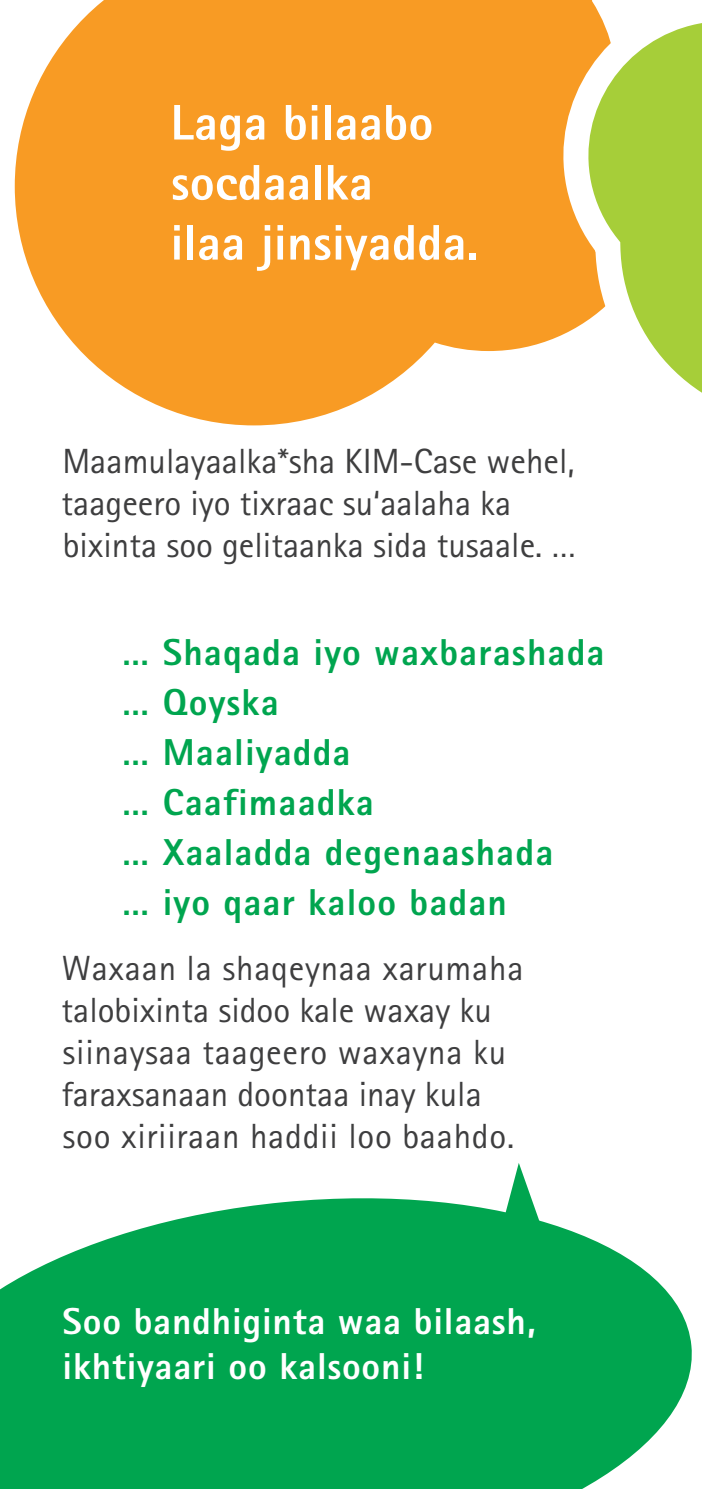
<style>
.page{position:relative;width:702px;height:1489px;background:#fff}
.page>*{position:absolute;margin:0;border:0;box-sizing:border-box;transform-origin:0 0}
.t1{font:800 50px/60px "Rotis Sans Serif Std";letter-spacing:.005em;color:#fff}
.t2{font:800 37.5px/50px "Rotis Sans Serif Std";letter-spacing:.03em;color:#00a54f}
.t3{font:800 37.5px/45px "Rotis Sans Serif Std";letter-spacing:.02em;color:#fff}
.t4{font:35px/42px "Rotis Sans Serif Std";letter-spacing:.02em;color:#3e3e3f}
.t5{font:35px/42px "Rotis Sans Serif Std";color:#3e3e3f}
</style>
<div class="page">
<svg style="left:15px;top:0;width:547px;height:425px;background:#f8a841"></svg>
<svg style="left:562px;top:0;width:140px;height:393px"></svg>
<svg style="left:0;top:1198px;width:692px;height:290px;background:#1fb064"></svg>
<svg style="left:497px;top:1163px;width:50px;height:80px"></svg>
<h1 class="t1" style="left:170px;top:92px;width:310px">Laga bilaabo socdaalka<br>ilaa jinsiyadda.</h1>
<p class="t5" style="left:61px;top:440px;width:516px">Maamulayaalka*sha KIM-Case wehel, taageero iyo tixraac su‘aalaha ka bixinta soo gelitaanka sida tusaale. …</p>
<p class="t2" style="left:122px;top:626px;width:484px">… Shaqada iyo waxbarashada … Qoyska<br>… Maaliyadda<br>… Caafimaadka<br>… Xaaladda degenaashada<br>… iyo qaar kaloo badan</p>
<p class="t4" style="left:61px;top:947px;width:463px">Waxaan la shaqeynaa xarumaha talobixinta sidoo kale waxay ku siinaysaa taageero waxayna ku faraxsanaan doontaa inay kula soo xiriiraan haddii loo baahdo.</p>
<p class="t3" style="left:63px;top:1298px;width:474px">Soo bandhiginta waa bilaash, ikhtiyaari oo kalsooni!</p>
</div>
